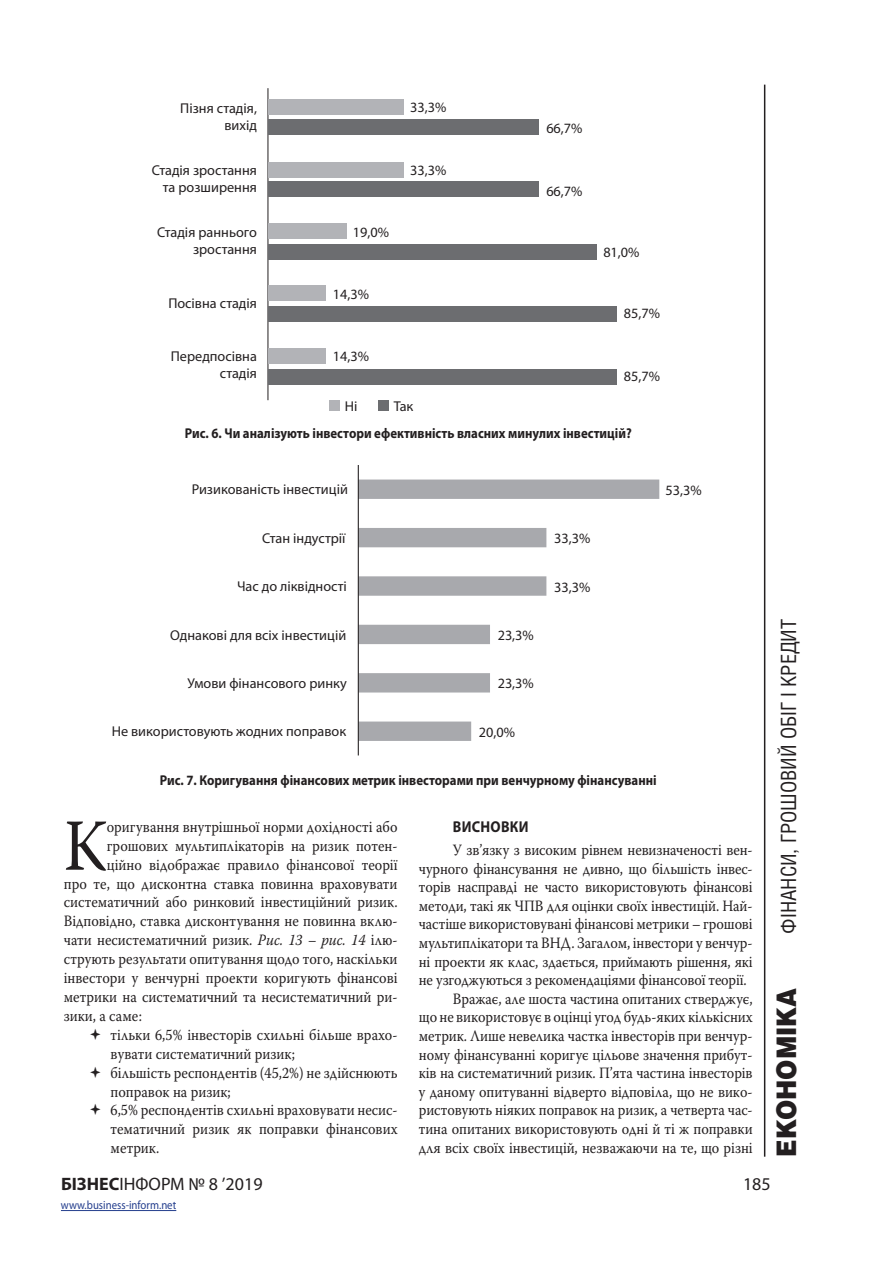
<style>
.page{position:relative;width:893px;height:1263px;background:#fff}
.page>*{position:absolute;margin:0;border:0;box-sizing:border-box;transform-origin:0 0}
.Osnova{font:73.05px "Warnock Pro";color:#231f20;scale:.9 1}
.t1{font:900 27px "Helios";color:#231f20;scale:.9 1}
.t2{font:21px "Helios Cond";color:#231f20}
.t3{font:18px "Myriad Pro";color:#231f20}
.Osnova-2{font:15.75px/18.6px "Warnock Pro";color:#231f20;text-align:justify;scale:.9 1}
.Otstup{font:15.75px/18.9px "Warnock Pro";color:#231f20;scale:.9 1}
.Glavka{font:700 15.75px "Myriad Pro";letter-spacing:.02em;color:#231f20;scale:.9 1}
.t4{font:14.25px/17.1px "Myriad Pro";color:#231f20;text-align:right}
.Title_table{font:700 14.25px "Myriad Pro";color:#231f20;scale:.9 1}
.t5{font:12px "Myriad Pro";color:#253f8e;scale:.9 1}
.s1{font-style:italic}
.s2{font-weight:700}
</style>
<div class="page">
<hr style="left:764px;top:85px;width:1px;height:1072px;background:#231f20">
<hr style="left:61px;top:1210px;width:115px;height:1px;background:#253f8e">
<hr style="left:268px;top:88px;width:1px;height:312px;background:#231f20">
<div style="left:268px;top:99px;width:136px;height:16px;background:#b2b3b7"></div>
<div style="left:268px;top:119px;width:271px;height:16px;background:#6c6d70"></div>
<div style="left:268px;top:182px;width:271px;height:15px;background:#6c6d70"></div>
<div style="left:268px;top:244px;width:329px;height:16px;background:#6c6d70"></div>
<div style="left:268px;top:306px;width:349px;height:16px;background:#6c6d70"></div>
<div style="left:268px;top:369px;width:349px;height:16px;background:#6c6d70"></div>
<div style="left:268px;top:162px;width:136px;height:15px;background:#b2b3b7"></div>
<div style="left:268px;top:223px;width:78px;height:16px;background:#b2b3b7"></div>
<div style="left:268px;top:285px;width:58px;height:16px;background:#b2b3b7"></div>
<div style="left:268px;top:348px;width:58px;height:15px;background:#b2b3b7"></div>
<div style="left:329px;top:400px;width:10px;height:11px;background:#b2b3b7"></div>
<div style="left:378px;top:400px;width:11px;height:11px;background:#6c6d70"></div>
<svg style="left:359px;top:479px;width:300px;height:262px"></svg>
<hr style="left:358px;top:465px;width:1px;height:290px;background:#231f20">
<p class="t4" style="left:180px;top:100px;width:78px">Пізня стадія, вихід</p>
<p class="t4" style="left:152px;top:162px;width:107px">Стадія зростання та розширення</p>
<p class="t4" style="left:157px;top:223px;width:101px">Стадія раннього зростання</p>
<p class="t4" style="left:168px;top:295px;width:90px">Посівна стадія</p>
<p class="t4" style="left:171px;top:348px;width:88px">Передпосівна стадія</p>
<p class="t4" style="left:410px;top:98px;width:38px">33,3%</p>
<p class="t4" style="left:353px;top:223px;width:38px">19,0%</p>
<p class="t4" style="left:333px;top:286px;width:38px">14,3%</p>
<p class="t4" style="left:333px;top:348px;width:38px">14,3%</p>
<p class="t4" style="left:410px;top:162px;width:38px">33,3%</p>
<p class="t4" style="left:345px;top:397px;width:14px">Ні</p>
<p class="t4" style="left:394px;top:397px;width:21px">Так</p>
<p class="t4" style="left:546px;top:120px;width:38px">66,7%</p>
<p class="t4" style="left:546px;top:182px;width:38px">66,7%</p>
<p class="t4" style="left:603px;top:243px;width:38px">81,0%</p>
<p class="t4" style="left:624px;top:305px;width:38px">85,7%</p>
<p class="t4" style="left:624px;top:368px;width:38px">85,7%</p>
<p class="Title_table" style="left:185px;top:423px;width:498px">Рис. 6. Чи аналізують інвестори ефективність власних минулих інвестицій?</p>
<p class="t4" style="left:192px;top:481px;width:158px">Ризикованість інвестицій</p>
<p class="t4" style="left:665px;top:481px;width:38px">53,3%</p>
<p class="t4" style="left:262px;top:529px;width:85px">Стан індустрії</p>
<p class="t4" style="left:554px;top:530px;width:38px">33,3%</p>
<p class="t4" style="left:237px;top:578px;width:111px">Час до ліквідності</p>
<p class="t4" style="left:554px;top:578px;width:38px">33,3%</p>
<p class="t4" style="left:170px;top:626px;width:178px">Однакові для всіх інвестицій</p>
<p class="t4" style="left:498px;top:626px;width:38px">23,3%</p>
<p class="t4" style="left:188px;top:674px;width:161px">Умови фінансового ринку</p>
<p class="t4" style="left:498px;top:675px;width:38px">23,3%</p>
<p class="t4" style="left:112px;top:723px;width:236px">Не використовують жодних поправок</p>
<p class="t4" style="left:479px;top:723px;width:38px">20,0%</p>
<p class="Title_table" style="left:160px;top:770px;width:554px">Рис. 7. Коригування фінансових метрик інвесторами при венчурному фінансуванні</p>
<p class="Osnova" style="left:64px;top:802px;width:49px">К</p>
<p class="Osnova-2" style="left:107px;top:817px;width:325px">оригування внутрішньої норми дохідності або</p>
<p class="Osnova-2" style="left:107px;top:836px;width:325px">грошових мультиплікаторів на ризик потен-</p>
<p class="Osnova-2" style="left:107px;top:855px;width:325px">ційно відображає правило фінансової теорії</p>
<p class="Osnova-2" style="left:64px;top:874px;width:372px">про те, що дисконтна ставка повинна враховувати</p>
<p class="Osnova-2" style="left:64px;top:893px;width:372px">систематичний або ринковий інвестиційний ризик.</p>
<p class="Osnova-2" style="left:64px;top:912px;width:372px">Відповідно, ставка дисконтування не повинна вклю-</p>
<p class="Osnova-2" style="left:64px;top:930px;width:372px">чати несистематичний ризик. <span class="s1">Рис. 13 – рис. 14</span> ілю-</p>
<p class="Osnova-2" style="left:64px;top:949px;width:372px">струють результати опитування щодо того, наскільки</p>
<p class="Osnova-2" style="left:64px;top:968px;width:372px">інвестори у венчурні проекти коригують фінансові</p>
<p class="Osnova-2" style="left:64px;top:987px;width:372px">метрики на систематичний та несистематичний ри-</p>
<p class="Osnova-2" style="left:64px;top:1006px;width:88px">зики, а саме:</p>
<p class="Otstup" style="left:111px;top:1025px;width:320px">тільки 6,5% інвесторів схильні більше врахо&shy;вувати систематичний ризик;</p>
<p class="Otstup" style="left:111px;top:1063px;width:320px">більшість респондентів (45,2%) не здійснюють поправок на ризик;</p>
<p class="Otstup" style="left:111px;top:1100px;width:320px;text-align:justify">6,5% респондентів схильні враховувати несис&shy;тематичний ризик як поправки фінансових метрик.</p>
<p class="Glavka" style="left:453px;top:816px;width:86px">ВИСНОВКИ</p>
<p class="Osnova-2" style="left:419px;top:840px;width:372px;text-indent:34px">У зв’язку з високим рівнем невизначеності вен&shy;чурного фінансування не дивно, що більшість інвес&shy;торів насправді не часто використовують фінансові методи, такі як ЧПВ для оцінки своїх інвестицій. Най&shy;частіше використовувані фінансові метрики – грошові мультиплікатори та ВНД. Загалом, інвестори у венчур&shy;ні проекти як клас, здається, приймають рішення, які не узгоджуються з рекомендаціями фінансової теорії.</p>
<p class="Osnova-2" style="left:419px;top:989px;width:372px;text-indent:34px">Вражає, але шоста частина опитаних стверджує, що не використовує в оцінці угод будь-яких кількісних метрик. Лише невелика частка інвесторів при венчур&shy;ному фінансуванні коригує цільове значення прибут&shy;ків на систематичний ризик. П’ята частина інвесторів у даному опитуванні відверто відповіла, що не вико&shy;ристовують ніяких поправок на ризик, а четверта час&shy;тина опитаних використовують одні й ті ж поправки для всіх своїх інвестицій, незважаючи на те, що різні</p>
<h3 class="t2" style="left:776px;top:934px;width:316px;rotate:-90deg">ФІНАНСИ, ГРОШОВИЙ ОБІГ І КРЕДИТ</h3>
<h2 class="t1" style="left:769px;top:1157px;width:189px;rotate:-90deg">ЕКОНОМІКА</h2>
<p class="t3" style="left:61px;top:1173px;width:203px"><span class="s2">БІЗНЕС</span>ІНФОРМ № 8 ’2019</p>
<p class="t3" style="left:743px;top:1173px;width:29px">185</p>
<p class="t5" style="left:61px;top:1198px;width:130px">www.business-inform.net</p>
</div>
